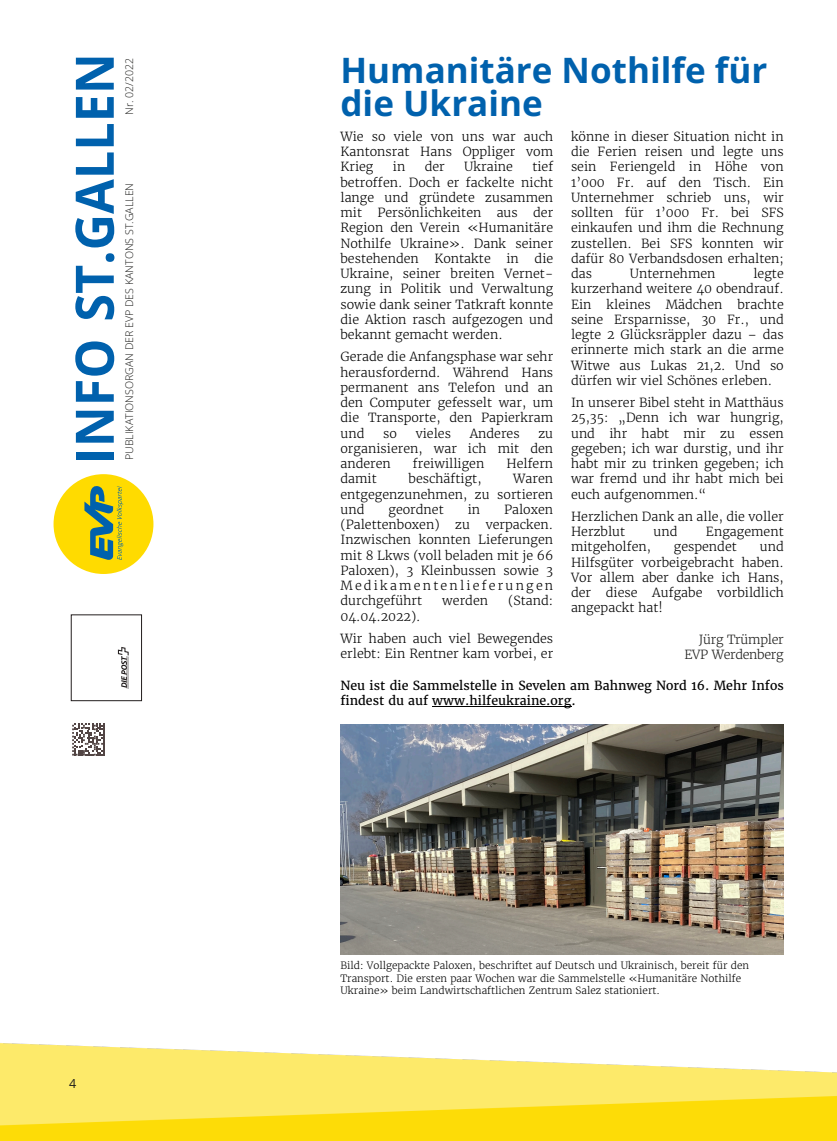
<style>
.page{position:relative;width:837px;height:1141px;background:#fff}
.page>*{position:absolute;margin:0;border:0;box-sizing:border-box;transform-origin:0 0}
.t1{font:700 53px "Open Sans";color:#0061ad;scale:.95 1}
.t2{font:700 35px/32.5px "Open Sans";color:#0061ad}
.t3{font:300 12.5px/15.2px "Merriweather";color:#000;text-align:justify}
.t4{font:12.5px/15.2px "Merriweather";color:#000}
.t5{font:300 12.5px/15.2px "Merriweather";letter-spacing:-.025em;color:#1d1d1b;text-align:right}
.t6{font:12.5px "Open Sans";color:#1d1d1b}
.t7{font:300 10.62px "Open Sans";color:#1d1d1b}
.t8{font:300 10px/12.5px "Merriweather";color:#000}
</style>
<div class="page">
<img style="left:0;top:1043px;width:836px;height:98px">
<div style="left:71px;top:615px;width:71px;height:86px;border:1px solid #231e1e"></div>
<svg style="left:72px;top:723px;width:33px;height:33px"></svg>
<hr style="left:128px;top:656px;width:1px;height:33px;background:#231e1e">
<svg style="left:118px;top:647px;width:11px;height:41px"></svg>
<hr style="left:127px;top:656px;width:1px;height:33px;background:#231e1e">
<div style="left:53px;top:474px;width:100px;height:100px;background:#ffdb00;border-radius:50%"></div>
<svg style="left:84px;top:486px;width:39px;height:74px"></svg>
<hr style="left:432px;top:706px;width:139px;height:1px;background:#000">
<img style="left:340px;top:725px;width:443px;height:229px">
<h1 class="t1" style="left:57px;top:464px;width:434px;rotate:-90deg">INFO ST.GALLEN</h1>
<p class="t7" style="left:122px;top:115px;width:58px;rotate:-90deg">Nr. 02/2022</p>
<p class="t7" style="left:122px;top:460px;width:279px;rotate:-90deg">PUBLIKATIONSORGAN DER EVP DES KANTONS ST.GALLEN</p>
<p class="t6" style="left:69px;top:1078px;width:9px">4</p>
<h2 class="t2" style="left:340px;top:53px;width:428px">Humanitäre Nothilfe für die Ukraine</h2>
<p class="t3" style="left:340px;top:129px;width:214px">Wie so viele von uns war auch Kantonsrat Hans Oppliger vom Krieg</p>
<p class="t3" style="left:340px;top:159px;width:214px;text-indent:192px">tief betroffen. Doch er fackelte nicht lange und gründete zusammen mit Persönlichkeiten aus der Region den Verein «Humanitäre Nothilfe Ukraine». Dank seiner bestehenden</p>
<p class="t3" style="left:393px;top:159px;width:14px">in</p>
<p class="t3" style="left:424px;top:159px;width:22px">der</p>
<p class="t3" style="left:464px;top:159px;width:50px">Ukraine</p>
<p class="t3" style="left:340px;top:251px;width:214px;text-indent:194px">die Ukraine, seiner breiten Vernet&shy;zung in Politik und Verwaltung sowie dank seiner Tatkraft konnte die Aktion rasch aufgezogen und bekannt gemacht werden.</p>
<p class="t3" style="left:340px;top:349px;width:214px">Gerade die Anfangsphase war sehr herausfordernd. Während Hans permanent ans Telefon und an den Computer gefesselt war, um die Transporte, den Papierkram und</p>
<p class="t3" style="left:434px;top:251px;width:58px">Kontakte</p>
<p class="t3" style="left:506px;top:251px;width:14px">in</p>
<p class="t3" style="left:383px;top:426px;width:15px">so</p>
<p class="t3" style="left:415px;top:426px;width:37px">vieles</p>
<p class="t3" style="left:469px;top:426px;width:51px">Anderes</p>
<p class="t3" style="left:340px;top:426px;width:214px;text-indent:198px">zu organisieren, war ich mit den anderen</p>
<p class="t3" style="left:413px;top:456px;width:73px">freiwilligen</p>
<p class="t3" style="left:506px;top:456px;width:48px">Helfern</p>
<p class="t3" style="left:340px;top:471px;width:38px">damit</p>
<p class="t3" style="left:408px;top:471px;width:74px">beschäftigt,</p>
<p class="t3" style="left:340px;top:471px;width:214px;text-indent:173px">Waren entgegenzunehmen, zu sortieren und</p>
<p class="t3" style="left:340px;top:502px;width:214px;text-indent:164px">Paloxen (Palettenboxen) zu verpacken.<br>Inzwischen konnten Lieferungen mit 8 Lkws (voll beladen mit je 66<br>Paloxen), 3 Kleinbussen sowie 3<br>Medikamentenlieferungen durchgeführt</p>
<p class="t3" style="left:388px;top:502px;width:57px">geordnet</p>
<p class="t3" style="left:467px;top:502px;width:14px">in</p>
<p class="t3" style="left:442px;top:593px;width:47px">werden</p>
<p class="t3" style="left:508px;top:593px;width:46px">(Stand:</p>
<p class="t3" style="left:340px;top:605px;width:214px;line-height:22.4px">04.04.2022).<br>Wir haben auch viel Bewegendes</p>
<p class="t3" style="left:340px;top:646px;width:214px">erlebt: Ein Rentner kam vorbei, er</p>
<p class="t3" style="left:570px;top:129px;width:214px">könne in dieser Situation nicht in die Ferien reisen und legte uns sein Feriengeld in Höhe von 1’000 Fr. auf den Tisch. Ein Unternehmer schrieb uns, wir sollten für 1’000 Fr. bei SFS einkaufen und ihm die Rechnung zustellen. Bei SFS konnten wir dafür 80 Verbandsdosen erhalten; das</p>
<p class="t3" style="left:570px;top:266px;width:214px;text-indent:182px">legte kurzerhand weitere 40 obendrauf.<br>Ein kleines Mädchen brachte seine Ersparnisse, 30 Fr., und legte 2 Glücksräppler dazu – das erinnerte mich stark an die arme Witwe aus Lukas 21,2. Und so dürfen wir viel Schönes erleben.</p>
<p class="t3" style="left:570px;top:395px;width:214px">In unserer Bibel steht in Matthäus 25,35: „Denn ich war hungrig, und ihr habt mir zu essen gegeben; ich war durstig, und ihr habt mir zu trinken gegeben; ich war fremd und ihr habt mich bei euch aufgenommen.“</p>
<p class="t3" style="left:570px;top:509px;width:214px">Herzlichen Dank an alle, die voller<br>Herzblut</p>
<p class="t3" style="left:629px;top:266px;width:87px">Unternehmen</p>
<p class="t3" style="left:653px;top:524px;width:26px">und</p>
<p class="t3" style="left:705px;top:524px;width:79px">Engagement</p>
<p class="t3" style="left:570px;top:539px;width:81px">mitgeholfen,</p>
<p class="t3" style="left:673px;top:539px;width:64px">gespendet</p>
<p class="t3" style="left:570px;top:539px;width:214px;text-indent:189px">und Hilfsgüter vorbeigebracht haben.<br>Vor allem aber danke ich Hans, der diese Aufgabe vorbildlich angepackt hat!</p>
<p class="t5" style="left:684px;top:632px;width:101px">Jürg Trümpler<br>EVP Werdenberg</p>
<p class="t4" style="left:340px;top:678px;width:444px">Neu ist die Sammelstelle in Sevelen am Bahnweg Nord 16. Mehr Infos findest du auf www.hilfeukraine.org.</p>
<p class="t8" style="left:340px;top:959px;width:410px">Bild: Vollgepackte Paloxen, beschriftet auf Deutsch und Ukrainisch, bereit für den<br>Transport. Die ersten paar Wochen war die Sammelstelle «Humanitäre Nothilfe<br>Ukraine» beim Landwirtschaftlichen Zentrum Salez stationiert.</p>
</div>
